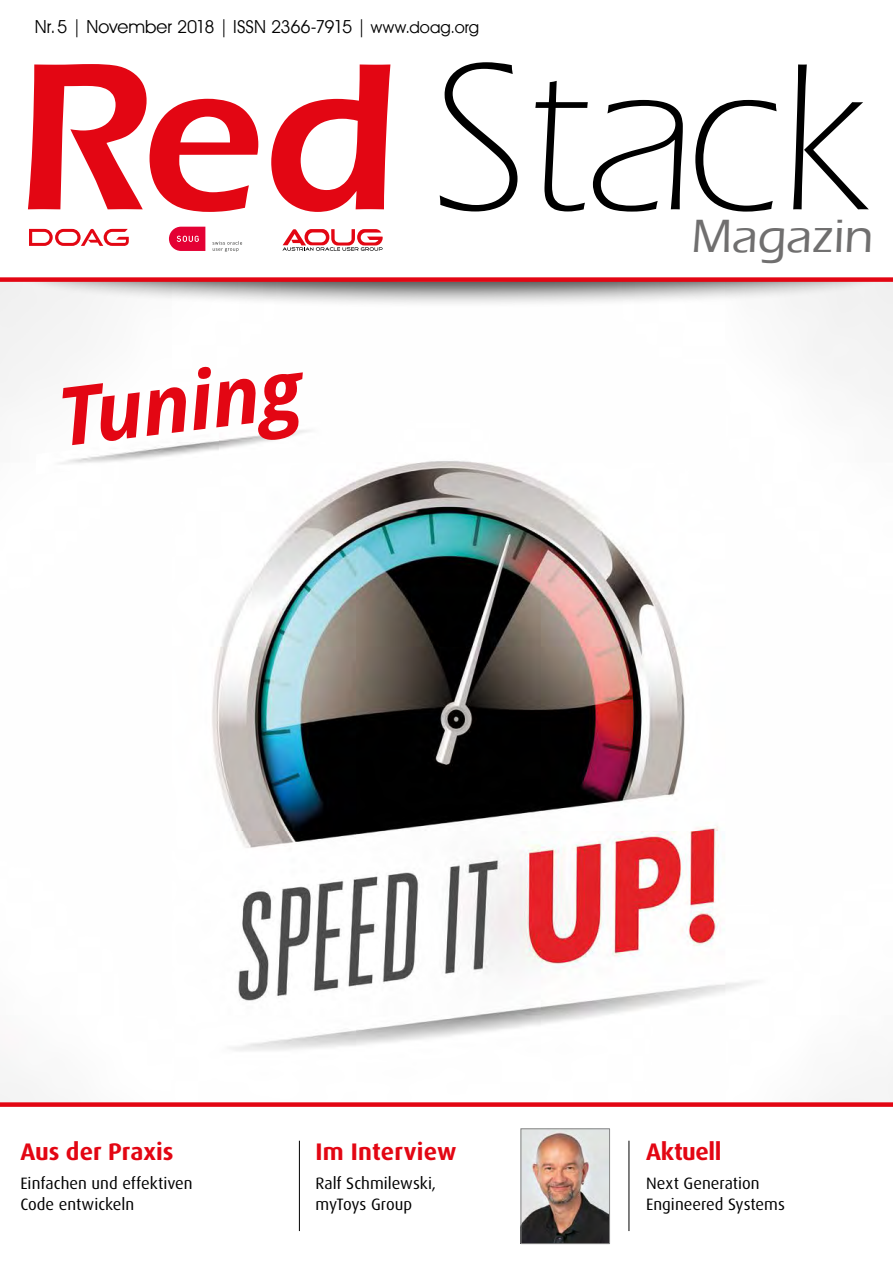
<style>
.page{position:relative;width:893px;height:1263px;background:#fff}
.page>*{position:absolute;margin:0;border:0;box-sizing:border-box;transform-origin:0 0}
.t1{font:300 217.35px "Eras ITC";letter-spacing:-.015em;color:#000}
.t2{font:italic 700 80.85px "Open Sans";color:#e30613}
.t3{font:500 48px "Eras ITC";color:#706f6f}
.t4{font:700 24px "Dax Pro";color:#e30613}
.t5{font:700 24px "Dax Pro";letter-spacing:-.02em;color:#e30613}
.t6{font:18px "Avant Garde Bk BT Book";letter-spacing:-.01em;color:#000}
.t7{font:16.5px/21px "Dax Pro";color:#000}
.s1{font-size:16.5px}
.s2{font-weight:600;color:#e30613}
</style>
<div class="page">
<img style="left:0;top:282px;width:893px;height:820px">
<div style="left:12px;top:217px;width:880px;height:92px;background:#000;opacity:.75"></div>
<div style="left:0;top:0;width:893px;height:279px;background:#fff"></div>
<div style="left:0;top:277px;width:893px;height:5px;background:#e30613"></div>
<svg style="left:29px;top:229px;width:100px;height:17px"></svg>
<svg style="left:282px;top:229px;width:101px;height:22px"></svg>
<svg style="left:169px;top:227px;width:36px;height:24px"></svg>
<svg style="left:213px;top:241px;width:29px;height:11px"></svg>
<div style="left:0;top:1102px;width:893px;height:5px;background:#e30613"></div>
<hr style="left:299px;top:1141px;width:1px;height:90px;background:#000">
<hr style="left:629px;top:1141px;width:1px;height:90px;background:#000">
<img style="left:523px;top:1131px;width:85px;height:111px">
<div style="left:521px;top:1129px;width:89px;height:115px;border:1px solid #878787"></div>
<img style="left:36px;top:421px;width:299px;height:54px">
<p class="t6" style="left:35px;top:16px;width:446px">Nr. 5 | November 2018 | ISSN 2366-7915 | <span class="s1">www.doag.org</span></p>
<h1 class="t1" style="left:16px;top:17px;width:856px"><span class="s2">Red</span>Stack</h1>
<h3 class="t3" style="left:691px;top:209px;width:183px">Magazin</h3>
<h2 class="t2" style="left:51px;top:361px;width:247px;rotate:-7deg">Tuning</h2>
<h3 class="t4" style="left:20px;top:1136px;width:155px">Aus der Praxis</h3>
<p class="t7" style="left:20px;top:1173px;width:174px">Einfachen und effektiven<br>Code entwickeln</p>
<h3 class="t4" style="left:316px;top:1136px;width:142px">Im Interview</h3>
<p class="t7" style="left:316px;top:1173px;width:122px">Ralf Schmilewski, myToys Group</p>
<h3 class="t5" style="left:646px;top:1136px;width:77px">Aktuell</h3>
<p class="t7" style="left:646px;top:1173px;width:140px">Next Generation<br>Engineered Systems</p>
</div>
